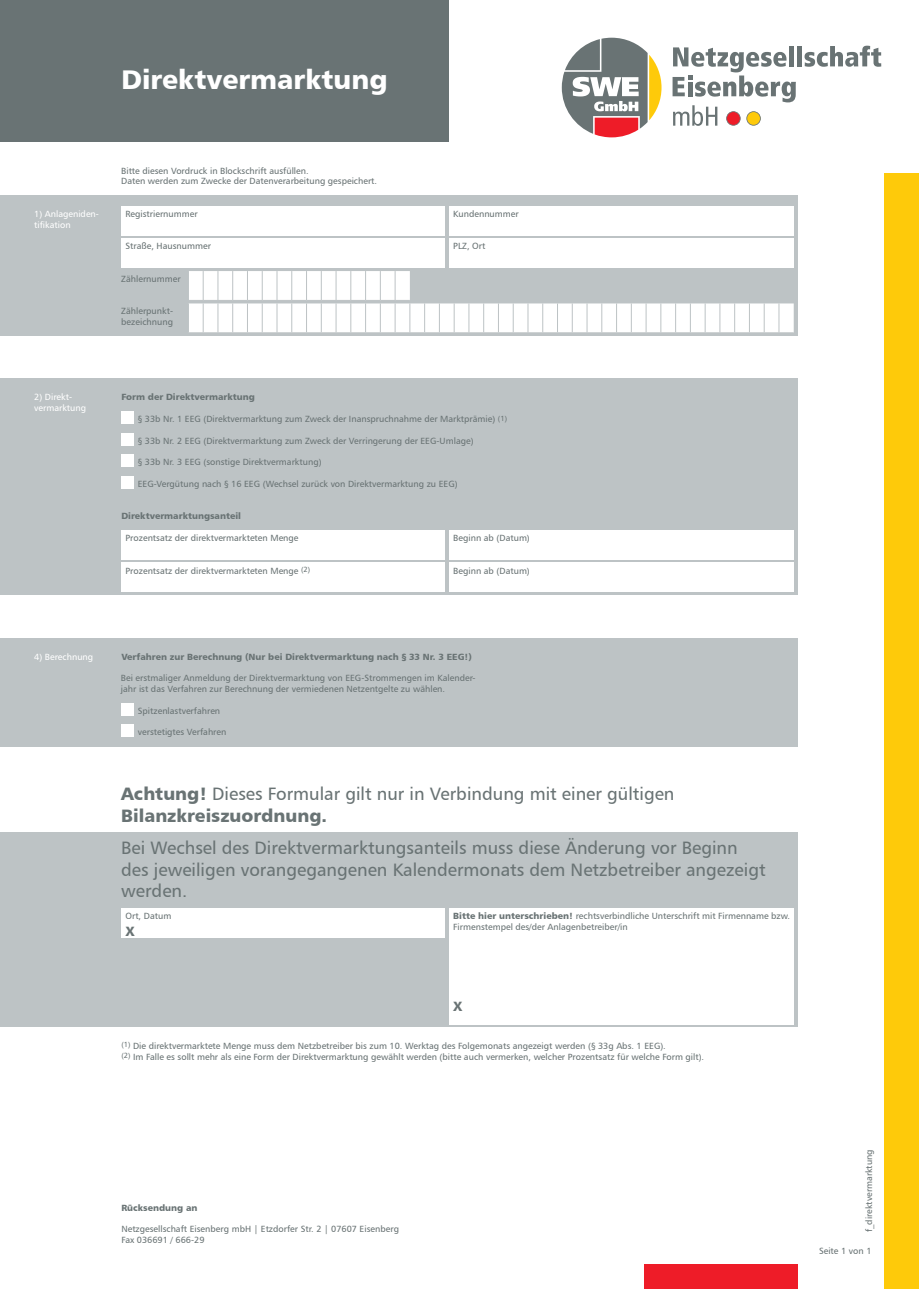
<style>
.page{position:relative;width:919px;height:1289px;background:#fff}
.page>*{position:absolute;margin:0;border:0;box-sizing:border-box;transform-origin:0 0}
.t1{font:27px "Humanist 777 BT Black B";color:#fff}
.t2{font:18px/21.6px "Humanist 777 BT Roman B";color:#697374}
.t3{font:18px "Humanist 777 BT Black B";color:#697374}
.t4{font:13.5px "Humanist 777 BT Black B";color:#697374}
.t5{font:9px/10.8px "Humanist 777 BT Roman B";color:#697374}
.t6{font:9px "Humanist 777 BT Black B";color:#697374}
.t7{font:9px/10.8px "Humanist 777 BT Roman B";color:#fff}
.s1{font-family:"Humanist 777 BT Black B"}
</style>
<div class="page">
<svg style="left:561px;top:38px;width:100px;height:99px"></svg>
<hr style="left:789px;top:46px;width:4px;height:20px;background:#697374">
<div style="left:797px;top:46px;width:5px;height:20px;background:#697374"></div>
<svg style="left:804px;top:46px;width:77px;height:21px"></svg>
<svg style="left:672px;top:47px;width:123px;height:79px"></svg>
<div style="left:644px;top:1264px;width:153px;height:24px;background:#ee1c28"></div>
<div style="left:884px;top:173px;width:34px;height:1115px;background:#feca0a"></div>
<div style="left:0;top:195px;width:797px;height:140px;background:#bdc3c5"></div>
<div style="left:449px;top:238px;width:344px;height:30px;background:#fff"></div>
<div style="left:121px;top:238px;width:323px;height:30px;background:#fff"></div>
<div style="left:121px;top:206px;width:323px;height:30px;background:#fff"></div>
<div style="left:0;top:832px;width:797px;height:195px;background:#bdc3c5"></div>
<div style="left:121px;top:908px;width:323px;height:30px;background:#fff"></div>
<div style="left:449px;top:908px;width:344px;height:116px;background:#fff"></div>
<div style="left:0;top:0;width:449px;height:141px;background:#697374"></div>
<div style="left:449px;top:206px;width:344px;height:30px;background:#fff"></div>
<svg style="left:189px;top:271px;width:604px;height:62px"></svg>
<div style="left:0;top:379px;width:797px;height:216px;background:#bdc3c5"></div>
<div style="left:121px;top:562px;width:323px;height:30px;background:#fff"></div>
<div style="left:121px;top:530px;width:323px;height:30px;background:#fff"></div>
<div style="left:0;top:638px;width:797px;height:108px;background:#bdc3c5"></div>
<div style="left:121px;top:703px;width:13px;height:12px;background:#fff"></div>
<div style="left:121px;top:411px;width:13px;height:13px;background:#fff"></div>
<div style="left:121px;top:433px;width:13px;height:12px;background:#fff"></div>
<div style="left:121px;top:454px;width:13px;height:13px;background:#fff"></div>
<div style="left:121px;top:476px;width:13px;height:13px;background:#fff"></div>
<div style="left:449px;top:530px;width:344px;height:30px;background:#fff"></div>
<div style="left:449px;top:562px;width:344px;height:30px;background:#fff"></div>
<div style="left:121px;top:724px;width:13px;height:13px;background:#fff"></div>
<h1 class="t1" style="left:121px;top:62px;width:268px">Direktvermarktung</h1>
<p class="t5" style="left:121px;top:165px;width:257px">Bitte diesen Vordruck in Blockschrift ausfüllen.<br>Daten werden zum Zwecke der Datenverarbeitung gespeichert.</p>
<p class="t7" style="left:34px;top:208px;width:66px">1) Anlageniden-</p>
<p class="t5" style="left:125px;top:208px;width:74px">Registriernummer</p>
<p class="t7" style="left:34px;top:219px;width:38px">tifikation</p>
<p class="t5" style="left:453px;top:208px;width:67px">Kundennummer</p>
<p class="t5" style="left:125px;top:241px;width:87px">Straße, Hausnummer</p>
<p class="t5" style="left:453px;top:241px;width:34px">PLZ, Ort</p>
<p class="t7" style="left:34px;top:392px;width:53px">2) Direkt&shy;vermarktung</p>
<p class="t5" style="left:121px;top:273px;width:61px">Zählernummer</p>
<p class="t5" style="left:121px;top:305px;width:53px">Zählerpunkt&shy;bezeichnung</p>
<p class="t6" style="left:121px;top:391px;width:135px">Form der Direktvermarktung</p>
<p class="t5" style="left:138px;top:413px;width:371px">§ 33b Nr. 1 EEG (Direktvermarktung zum Zweck der Inanspruchnahme der Marktprämie) <sup>(1)</sup></p>
<p class="t5" style="left:138px;top:435px;width:337px">§ 33b Nr. 2 EEG (Direktvermarktung zum Zweck der Verringerung der EEG-Umlage)</p>
<p class="t5" style="left:138px;top:456px;width:185px">§ 33b Nr. 3 EEG (sonstige Direktvermarktung)</p>
<p class="t5" style="left:138px;top:478px;width:321px">EEG-Vergütung nach § 16 EEG (Wechsel zurück von Direktvermarktung zu EEG)</p>
<p class="t6" style="left:121px;top:510px;width:121px">Direktvermarktungsanteil</p>
<p class="t5" style="left:125px;top:532px;width:174px">Prozentsatz der direktvermarkteten Menge</p>
<p class="t5" style="left:125px;top:565px;width:186px">Prozentsatz der direktvermarkteten Menge <sup>(2)</sup></p>
<p class="t5" style="left:453px;top:532px;width:78px">Beginn ab (Datum)</p>
<p class="t5" style="left:453px;top:565px;width:78px">Beginn ab (Datum)</p>
<p class="t7" style="left:34px;top:651px;width:60px">4) Berechnung</p>
<p class="t6" style="left:121px;top:651px;width:352px">Verfahren zur Berechnung (Nur bei Direktvermarktung nach § 33 Nr. 3 EEG!)</p>
<p class="t5" style="left:121px;top:672px;width:356px">Bei erstmaliger Anmeldung der Direktvermarktung von EEG-Strommengen im Kalender&shy;jahr ist das Verfahren zur Berechnung der vermiedenen Netzentgelte zu wählen.</p>
<p class="t5" style="left:138px;top:726px;width:90px">verstetigtes Verfahren</p>
<p class="t5" style="left:138px;top:705px;width:84px">Spitzenlastverfahren</p>
<h2 class="t2" style="left:121px;top:782px;width:554px"><span class="s1">Achtung!</span> Dieses Formular gilt nur in Verbindung mit einer gültigen</h2>
<h2 class="t3" style="left:121px;top:804px;width:207px">Bilanzkreiszuordnung.</h2>
<h2 class="t2" style="left:121px;top:836px;width:645px">Bei Wechsel des Direktvermarktungsanteils muss diese Änderung vor Beginn des jeweiligen vorangegangenen Kalendermonats dem Netzbetreiber angezeigt werden.</h2>
<p class="t5" style="left:125px;top:910px;width:47px">Ort, Datum</p>
<h3 class="t4" style="left:125px;top:922px;width:11px">X</h3>
<p class="t5" style="left:453px;top:910px;width:338px"><span class="s1">Bitte hier unterschrieben!</span> rechtsverbindliche Unterschrift mit Firmenname bzw.<br>Firmenstempel des/der Anlagenbetreiber/in</p>
<h3 class="t4" style="left:453px;top:997px;width:11px">X</h3>
<p class="t5" style="left:121px;top:1040px;width:584px"><sup>(1)</sup> Die direktvermarktete Menge muss dem Netzbetreiber bis zum 10. Werktag des Folgemonats angezeigt werden (§ 33g Abs. 1 EEG).<br><sup>(2)</sup> Im Falle es sollt mehr als eine Form der Direktvermarktung gewählt werden (bitte auch vermerken, welcher Prozentsatz für welche Form gilt).</p>
<p class="t6" style="left:121px;top:1201px;width:78px">Rücksendung an</p>
<p class="t5" style="left:121px;top:1223px;width:279px">Netzgesellschaft Eisenberg mbH | Etzdorfer Str. 2 | 07607 Eisenberg<br>Fax 036691 / 666-29</p>
<p class="t5" style="left:863px;top:1232px;width:84px;rotate:-90deg">f_direktvermarktung</p>
<p class="t5" style="left:819px;top:1245px;width:54px">Seite 1 von 1</p>
</div>
